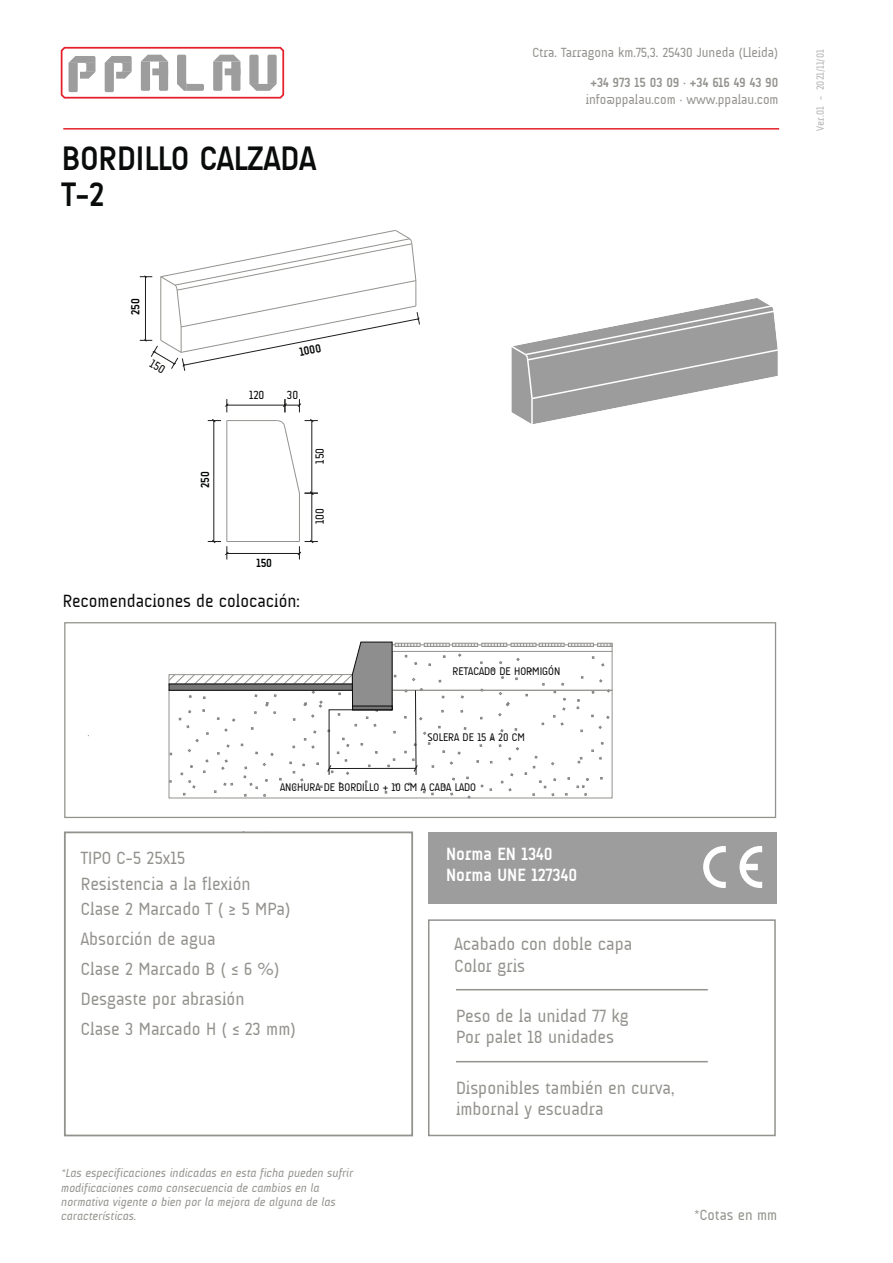
<style>
.page{position:relative;width:893px;height:1263px;background:#fff}
.page>*{position:absolute;margin:0;border:0;box-sizing:border-box;transform-origin:0 0}
.t1{font:700 34.5px/36.9px "A Udimat";color:#0a0b0b}
.t2{font:18px/30px "A Udimat";color:#93928e}
.t3{font:18px "A Udimat";color:#0a0a0a}
.t4{font:700 18px/21.6px "A Udimat";color:#fff}
.t5{font:15px "A Udimat";color:#93928e}
.t6{font:13.5px "A Udimat";color:#93928e}
.t7{font:700 13.5px "A Udimat";color:#93928e}
.t8{font:italic 12px/14.4px "A Udimat";color:#93928e}
.t9{font:700 12px "A Udimat";color:#020304}
.t10{font:12px "A Udimat";color:#020304}
.t11{font:11.25px "A Udimat";color:#0a0a0a}
.t12{font:10.5px "A Udimat";color:#b2b2b2}
</style>
<div class="page">
<hr style="left:63px;top:128px;width:716px;height:2px;background:#e5202b">
<div style="left:428px;top:919px;width:347px;height:217px;border:2px solid #93928e"></div>
<hr style="left:456px;top:989px;width:251px;height:1px;background:#93928e">
<hr style="left:456px;top:1061px;width:251px;height:1px;background:#93928e">
<div style="left:429px;top:832px;width:348px;height:72px;background:#9d9d9d"></div>
<svg style="left:739px;top:846px;width:23px;height:42px"></svg>
<svg style="left:703px;top:846px;width:22px;height:42px"></svg>
<svg style="left:61px;top:47px;width:223px;height:52px"></svg>
<div style="left:64px;top:831px;width:349px;height:305px;border:2px solid #93928e"></div>
<svg style="left:168px;top:641px;width:445px;height:284px"></svg>
<div style="left:352px;top:706px;width:40px;height:4px;border:1px solid #090a0a"></div>
<div style="left:64px;top:622px;width:712px;height:196px;border:1px solid #93928e"></div>
<svg style="left:511px;top:298px;width:267px;height:126px"></svg>
<hr style="left:299px;top:493px;width:1px;height:49px;background:#93928e">
<hr style="left:227px;top:541px;width:72px;height:1px;background:#93928e">
<hr style="left:226px;top:421px;width:1px;height:121px;background:#93928e">
<hr style="left:227px;top:420px;width:51px;height:1px;background:#93928e">
<hr style="left:311px;top:493px;width:1px;height:49px;background:#1d1d1b">
<svg style="left:277px;top:419px;width:41px;height:76px"></svg>
<hr style="left:227px;top:405px;width:58px;height:1px;background:#1d1d1b">
<svg style="left:225px;top:399px;width:4px;height:13px"></svg>
<svg style="left:283px;top:399px;width:18px;height:13px"></svg>
<hr style="left:213px;top:421px;width:1px;height:121px;background:#1d1d1b">
<svg style="left:208px;top:419px;width:13px;height:3px"></svg>
<hr style="left:227px;top:553px;width:72px;height:1px;background:#1d1d1b">
<svg style="left:208px;top:540px;width:21px;height:20px"></svg>
<svg style="left:297px;top:540px;width:21px;height:20px"></svg>
<svg style="left:140px;top:230px;width:280px;height:141px"></svg>
<h1 class="t1" style="left:62px;top:139px;width:255px">BORDILLO CALZADA<br>T-2</h1>
<p class="t9" style="left:129px;top:315px;width:18px;rotate:-90deg">250</p>
<p class="t9" style="left:198px;top:488px;width:18px;rotate:-90deg">250</p>
<p class="t10" style="left:249px;top:388px;width:17px">120</p>
<p class="t9" style="left:298px;top:345px;width:23px;rotate:-11deg">1000</p>
<p class="t10" style="left:287px;top:388px;width:13px">30</p>
<p class="t9" style="left:256px;top:556px;width:17px">150</p>
<p class="t10" style="left:313px;top:464px;width:17px;rotate:-90deg">150</p>
<p class="t10" style="left:313px;top:524px;width:17px;rotate:-90deg">100</p>
<p class="t3" style="left:63px;top:591px;width:238px">Recomendaciones de colocación:</p>
<p class="t6" style="left:532px;top:44px;width:247px">Ctra. Tarragona km.75,3. 25430 Juneda (Lleida)</p>
<p class="t7" style="left:590px;top:75px;width:189px">+34 973 15 03 09 · +34 616 49 43 90</p>
<p class="t6" style="left:585px;top:92px;width:194px">info@ppalau.com · www.ppalau.com</p>
<p class="t11" style="left:452px;top:664px;width:109px">RETACADO DE HORMIGÓN</p>
<p class="t11" style="left:427px;top:731px;width:99px">SOLERA DE 15 A 20 CM</p>
<p class="t11" style="left:280px;top:781px;width:197px">ANCHURA DE BORDILLO + 10 CM A CADA LADO</p>
<p class="t2" style="left:81px;top:845px;width:211px;line-height:25.5px">TIPO C-5 25x15<br>Resistencia a la flexión<br>Clase 2 Marcado T ( ≥ 5 MPa)</p>
<p class="t2" style="left:81px;top:924px;width:216px">Absorción de agua<br>Clase 2 Marcado B ( ≤ 6 %)<br>Desgaste por abrasión<br>Clase 3 Marcado H ( ≤ 23 mm)</p>
<p class="t8" style="left:61px;top:1166px;width:293px">*Las especificaciones indicadas en esta ficha pueden sufrir modificaciones como consecuencia de cambios en la normativa vigente o bien por la mejora de alguna de las características.</p>
<p class="t4" style="left:446px;top:843px;width:133px">Norma EN 1340<br>Norma UNE 127340</p>
<p class="t2" style="left:454px;top:932px;width:179px;line-height:22.5px">Acabado con doble capa<br>Color gris</p>
<p class="t2" style="left:456px;top:1005px;width:174px;line-height:21.6px">Peso de la unidad 77 kg<br>Por palet 18 unidades</p>
<p class="t2" style="left:456px;top:1077px;width:220px;line-height:21.6px">Disponibles también en curva, imbornal y escuadra</p>
<p class="t5" style="left:694px;top:1207px;width:85px">*Cotas en mm</p>
<p class="t12" style="left:814px;top:131px;width:83px;rotate:-90deg">Ver.01 - 2021/11/01</p>
</div>
